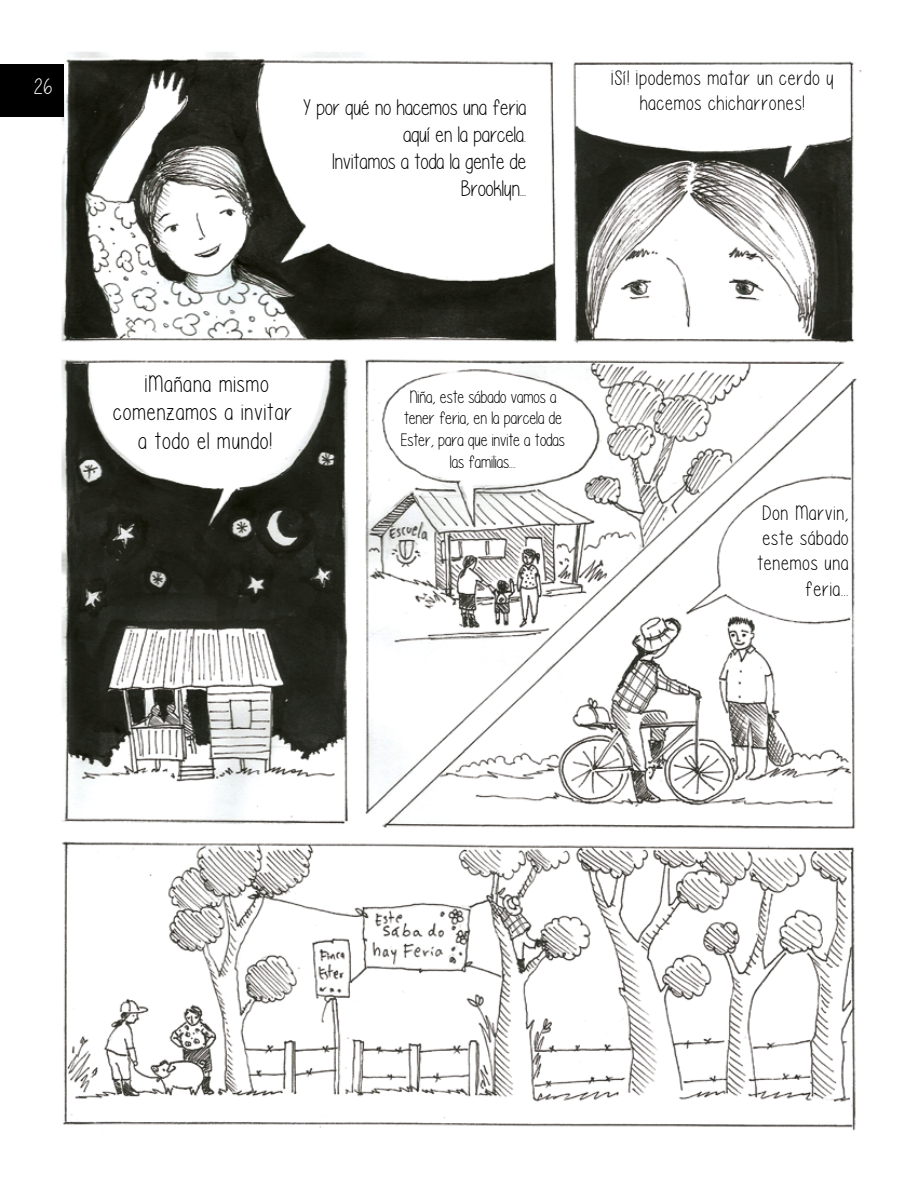
<style>
.page{position:relative;width:918px;height:1188px;background:#fff}
.page>*{position:absolute;margin:0;border:0;box-sizing:border-box;transform-origin:0 0}
.t1{font:24px/28.5px "Please write me a song";letter-spacing:.04em;color:#000;text-align:center}
.t2{font:22.5px/27px "Please write me a song";color:#000;text-align:right}
.t3{font:22.5px "Please write me a song";color:#fff}
.t4{font:21px/25.2px "Please write me a song";letter-spacing:.04em;color:#000;text-align:center}
.t5{font:18px/21.6px "Please write me a song";color:#000;text-align:center}
</style>
<div class="page">
<img style="left:0;top:52px;width:862px;height:1079px">
<div style="left:0;top:64px;width:64px;height:52px;background:#000"></div>
<p class="t3" style="left:33px;top:75px;width:21px">26</p>
<p class="t2" style="left:302px;top:94px;width:226px">Y por qué no hacemos una feria aquí en la parcela.<br>Invitamos a toda la gente de<br>Brooklyn...</p>
<p class="t4" style="left:611px;top:66px;width:224px">¡Sí! ¡podemos matar un cerdo y hacemos chicharrones!</p>
<h1 class="t1" style="left:114px;top:370px;width:180px">¡Mañana mismo comenzamos a invitar a todo el mundo!</h1>
<p class="t5" style="left:401px;top:386px;width:166px">Niña, este sábado vamos a tener feria, en la parcela de<br>Ester, para que invite a todas las familias....</p>
<p class="t4" style="left:758px;top:501px;width:92px;text-align:right">Don Marvin, este sábado tenemos una feria...</p>
</div>
